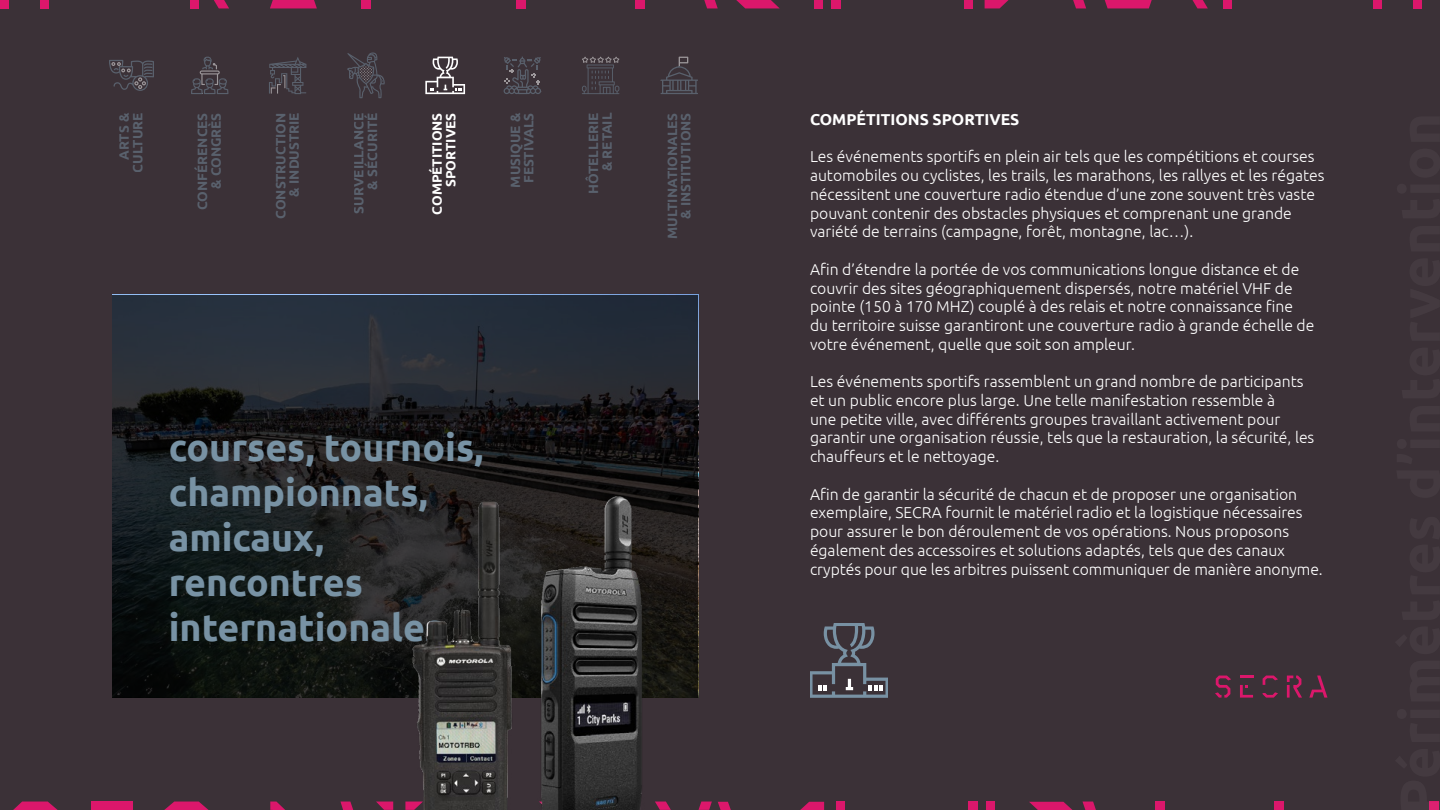
<style>
.page{position:relative;width:1440px;height:810px;background:#3b3137}
.page>*{position:absolute;margin:0;border:0;box-sizing:border-box;transform-origin:0 0}
.t1{font:700 37.5px/45px "Ubuntu";color:#7892a4}
.t2{font:300 15.75px/18.8px "Ubuntu";color:#fff}
.t3{font:700 15.75px "Ubuntu";color:#fff}
.t4{font:700 13.5px/13.5px "Ubuntu";color:#7892a4;text-align:right}
.t5{font:700 13.5px/13.5px "Ubuntu";color:#fff;text-align:right}
</style>
<div class="page">
<svg style="left:13px;top:802px;width:45px;height:8px"></svg>
<div style="left:91px;top:802px;width:41px;height:8px;background:#db176b"></div>
<svg style="left:164px;top:802px;width:45px;height:8px"></svg>
<svg style="left:270px;top:802px;width:15px;height:8px"></svg>
<svg style="left:1029px;top:802px;width:43px;height:8px"></svg>
<div style="left:986px;top:802px;width:9px;height:8px;background:#db176b"></div>
<div style="left:968px;top:802px;width:9px;height:8px;background:#db176b"></div>
<svg style="left:800px;top:802px;width:24px;height:8px"></svg>
<div style="left:836px;top:802px;width:9px;height:8px;background:#db176b"></div>
<svg style="left:718px;top:802px;width:13px;height:8px"></svg>
<svg style="left:655px;top:802px;width:16px;height:8px"></svg>
<svg style="left:699px;top:802px;width:13px;height:8px"></svg>
<div style="left:1429px;top:802px;width:10px;height:8px;background:#db176b"></div>
<div style="left:1275px;top:802px;width:9px;height:8px;background:#db176b"></div>
<div style="left:1155px;top:802px;width:10px;height:8px;background:#db176b"></div>
<svg style="left:1082px;top:802px;width:14px;height:8px"></svg>
<svg style="left:736px;top:0;width:43px;height:8px"></svg>
<div style="left:814px;top:0;width:9px;height:8px;background:#db176b"></div>
<div style="left:832px;top:0;width:9px;height:8px;background:#db176b"></div>
<svg style="left:985px;top:0;width:24px;height:8px"></svg>
<div style="left:964px;top:0;width:9px;height:8px;background:#db176b"></div>
<svg style="left:1073px;top:0;width:13px;height:8px"></svg>
<div style="left:362px;top:0;width:9px;height:8px;background:#db176b"></div>
<div style="left:516px;top:0;width:9px;height:8px;background:#db176b"></div>
<div style="left:636px;top:0;width:9px;height:8px;background:#db176b"></div>
<svg style="left:704px;top:0;width:14px;height:8px"></svg>
<div style="left:0;top:0;width:9px;height:8px;background:#db176b"></div>
<div style="left:40px;top:0;width:8px;height:8px;background:#db176b"></div>
<div style="left:190px;top:0;width:9px;height:8px;background:#db176b"></div>
<svg style="left:214px;top:0;width:15px;height:8px"></svg>
<svg style="left:270px;top:0;width:47px;height:8px"></svg>
<div style="left:1413px;top:0;width:9px;height:8px;background:#db176b"></div>
<div style="left:1373px;top:0;width:9px;height:8px;background:#db176b"></div>
<div style="left:1223px;top:0;width:9px;height:8px;background:#db176b"></div>
<svg style="left:1192px;top:0;width:16px;height:8px"></svg>
<svg style="left:1105px;top:0;width:47px;height:8px"></svg>
<svg style="left:112px;top:295px;width:586px;height:403px;background:#1b1f23"></svg>
<svg style="left:504px;top:57px;width:37px;height:37px"></svg>
<svg style="left:582px;top:57px;width:37px;height:37px"></svg>
<svg style="left:661px;top:57px;width:37px;height:37px"></svg>
<svg style="left:269px;top:57px;width:37px;height:37px"></svg>
<img style="left:303px;top:496px;width:346px;height:314px">
<svg style="left:1215px;top:676px;width:16px;height:22px"></svg>
<svg style="left:1240px;top:676px;width:13px;height:2px"></svg>
<svg style="left:1240px;top:685px;width:13px;height:13px"></svg>
<svg style="left:1263px;top:676px;width:15px;height:9px"></svg>
<svg style="left:1263px;top:692px;width:15px;height:6px"></svg>
<svg style="left:1309px;top:676px;width:19px;height:22px"></svg>
<svg style="left:1287px;top:676px;width:15px;height:22px"></svg>
<svg style="left:347px;top:52px;width:38px;height:46px"></svg>
<svg style="left:425px;top:57px;width:40px;height:37px"></svg>
<svg style="left:810px;top:623px;width:77px;height:75px"></svg>
<svg style="left:109px;top:60px;width:45px;height:31px"></svg>
<svg style="left:191px;top:56px;width:37px;height:38px"></svg>
<p class="t4" style="left:117px;top:173px;width:61px;rotate:-90deg">ARTS &amp;<br>CULTURE</p>
<p class="t4" style="left:195px;top:210px;width:99px;rotate:-90deg">CONFÉRENCES &amp; CONGRÈS</p>
<p class="t5" style="left:430px;top:215px;width:103px;rotate:-90deg">COMPÉTITIONS<br>SPORTIVES</p>
<p class="t4" style="left:274px;top:219px;width:108px;rotate:-90deg">CONSTRUCTION &amp; INDUSTRIE</p>
<p class="t4" style="left:508px;top:188px;width:76px;text-align:center;rotate:-90deg">MUSIQUE &amp;<br>FESTIVALS</p>
<p class="t4" style="left:352px;top:214px;width:102px;rotate:-90deg">SURVEILLANCE &amp; SÉCURITÉ</p>
<p class="t4" style="left:587px;top:194px;width:83px;rotate:-90deg">HÔTELLERIE &amp; RETAIL</p>
<p class="t4" style="left:665px;top:239px;width:128px;rotate:-90deg">MULTINATIONALES &amp; INSTITUTIONS</p>
<h1 class="t1" style="left:169px;top:425px;width:316px">courses, tournois, championnats, amicaux, rencontres internationales</h1>
<p class="t3" style="left:810px;top:110px;width:211px">COMPÉTITIONS SPORTIVES</p>
<p class="t2" style="left:810px;top:147px;width:516px">Les événements sportifs en plein air tels que les compétitions et courses automobiles ou cyclistes, les trails, les marathons, les rallyes et les régates nécessitent une couverture radio étendue d’une zone souvent très vaste pouvant contenir des obstacles physiques et comprenant une grande variété de terrains (campagne, forêt, montagne, lac…).</p>
<p class="t2" style="left:810px;top:259px;width:506px">Afin d’étendre la portée de vos communications longue distance et de couvrir des sites géographiquement dispersés, notre matériel VHF de pointe (150 à 170 MHZ) couplé à des relais et notre connaissance fine du territoire suisse garantiront une couverture radio à grande échelle de votre événement, quelle que soit son ampleur.</p>
<p class="t2" style="left:810px;top:372px;width:506px">Les événements sportifs rassemblent un grand nombre de participants et un public encore plus large. Une telle manifestation ressemble à<br>une petite ville, avec différents groupes travaillant activement pour garantir une organisation réussie, tels que la restauration, la sécurité, les chauffeurs et le nettoyage.</p>
<p class="t2" style="left:810px;top:484px;width:514px">Afin de garantir la sécurité de chacun et de proposer une organisation exemplaire, SECRA fournit le matériel radio et la logistique nécessaires pour assurer le bon déroulement de vos opérations. Nous proposons également des accessoires et solutions adaptés, tels que des canaux cryptés pour que les arbitres puissent communiquer de manière anonyme.</p>
</div>
